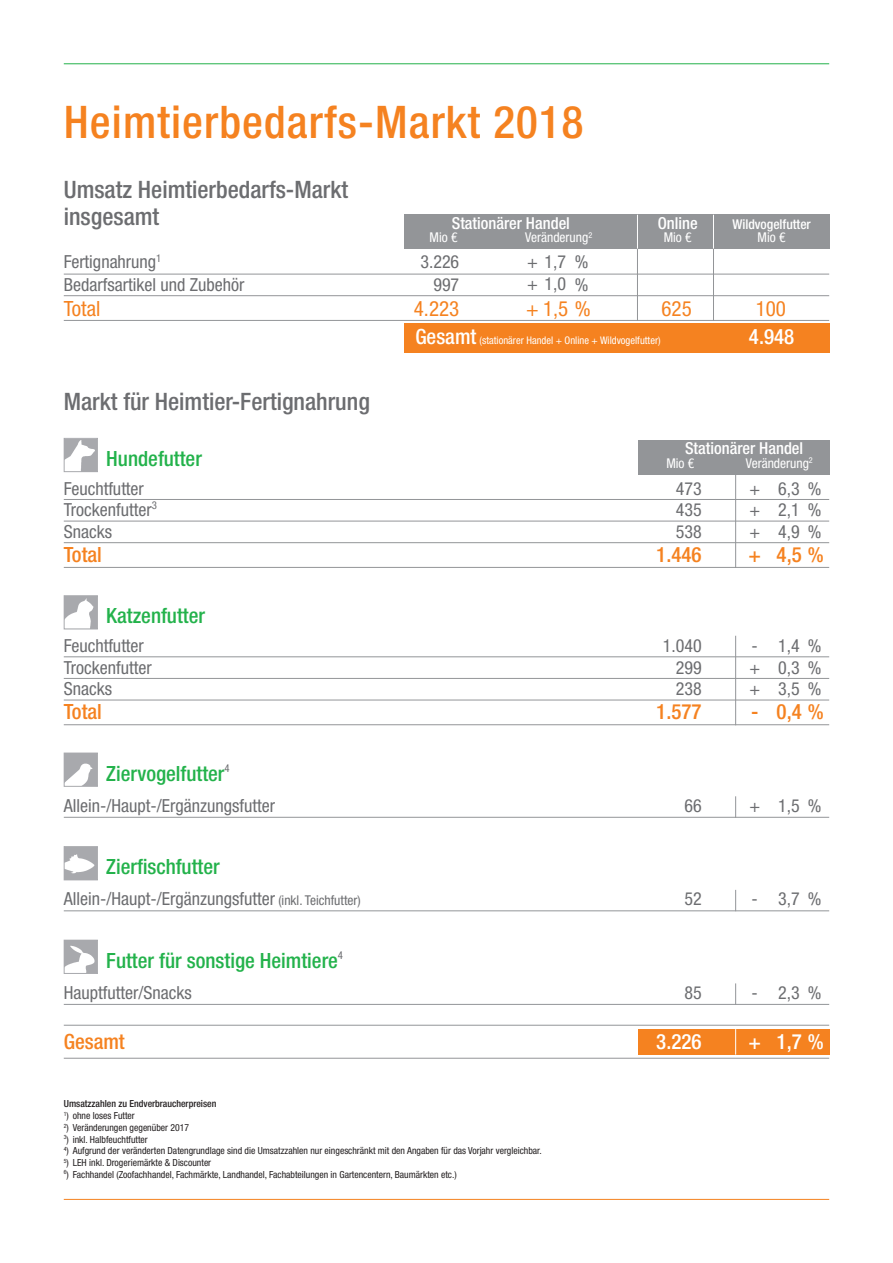
<style>
.page{position:relative;width:893px;height:1263px;background:#fff}
.page>*{position:absolute;margin:0;border:0;box-sizing:border-box;transform-origin:0 0}
.t1{font:500 condensed 45px "Helvetica Neue LT Com";letter-spacing:.025em;color:#f58220}
.t2{font:500 condensed 24px/27px "Helvetica Neue LT Com";color:#6c6d70}
.t3{font:500 condensed 21px "Helvetica Neue LT Com";color:#23b24b}
.t4{font:500 condensed 21px "Helvetica Neue LT Com";color:#f58220}
.t5{font:condensed 21px "Helvetica Neue LT Com";color:#f58220}
.t6{font:500 condensed 21px "Helvetica Neue LT Com";color:#fff}
.t7{font:condensed 18px "Helvetica Neue LT Com";color:#6c6d70}
.t8{font:500 condensed 16.5px "Helvetica Neue LT Com";color:#fff}
.t9{font:condensed 13.5px "Helvetica Neue LT Com";color:#fff}
.t10{font:500 condensed 13.5px "Helvetica Neue LT Com";color:#fff}
.t11{font:condensed 10.5px "Helvetica Neue LT Com";color:#fff}
.t12{font:condensed 9.75px "Helvetica Neue LT Com";color:#231f20}
.t13{font:500 condensed 9.75px "Helvetica Neue LT Com";color:#231f20}
.t14{font:condensed 8.1px "Helvetica Neue LT Com";color:#fff}
.s1{font-weight:500;font-size:21px}
.s2{font-size:13.5px}
</style>
<div class="page">
<div style="left:638px;top:1029px;width:191px;height:25px;background:#f58220"></div>
<div style="left:638px;top:440px;width:191px;height:34px;background:#939598"></div>
<hr style="left:64px;top:499px;width:765px;height:1px;background:#939598">
<hr style="left:64px;top:521px;width:765px;height:1px;background:#939598">
<hr style="left:64px;top:542px;width:765px;height:1px;background:#939598">
<hr style="left:64px;top:567px;width:765px;height:1px;background:#939598">
<img style="left:66px;top:440px;width:30px;height:30px">
<div style="left:64px;top:438px;width:34px;height:34px;border:1px solid #a8a9ad"></div>
<hr style="left:735px;top:474px;width:1px;height:94px;background:#939598">
<hr style="left:64px;top:1025px;width:765px;height:1px;background:#939598">
<hr style="left:64px;top:1058px;width:765px;height:1px;background:#939598">
<svg style="left:735px;top:1029px;width:1px;height:25px"></svg>
<div style="left:404px;top:215px;width:425px;height:34px;background:#939598"></div>
<hr style="left:64px;top:274px;width:765px;height:1px;background:#939598">
<hr style="left:64px;top:295px;width:765px;height:1px;background:#939598">
<hr style="left:64px;top:320px;width:765px;height:1px;background:#939598">
<hr style="left:713px;top:215px;width:1px;height:34px;background:#fff">
<hr style="left:713px;top:249px;width:1px;height:72px;background:#939598">
<hr style="left:637px;top:215px;width:1px;height:34px;background:#fff">
<hr style="left:637px;top:249px;width:1px;height:72px;background:#939598">
<div style="left:404px;top:323px;width:425px;height:30px;background:#f58220"></div>
<hr style="left:64px;top:656px;width:765px;height:1px;background:#939598">
<hr style="left:64px;top:678px;width:765px;height:1px;background:#939598">
<hr style="left:64px;top:700px;width:765px;height:1px;background:#939598">
<hr style="left:64px;top:724px;width:765px;height:1px;background:#939598">
<img style="left:66px;top:597px;width:30px;height:30px">
<div style="left:64px;top:595px;width:34px;height:34px;border:1px solid #a8a9ad"></div>
<hr style="left:735px;top:636px;width:1px;height:89px;background:#939598">
<hr style="left:64px;top:817px;width:765px;height:1px;background:#939598">
<img style="left:66px;top:755px;width:30px;height:30px">
<div style="left:64px;top:753px;width:34px;height:34px;border:1px solid #a8a9ad"></div>
<svg style="left:735px;top:796px;width:1px;height:21px"></svg>
<hr style="left:64px;top:910px;width:765px;height:1px;background:#939598">
<img style="left:66px;top:848px;width:30px;height:30px">
<div style="left:64px;top:846px;width:34px;height:34px;border:1px solid #a8a9ad"></div>
<svg style="left:735px;top:890px;width:1px;height:20px"></svg>
<hr style="left:64px;top:1004px;width:765px;height:1px;background:#939598">
<img style="left:66px;top:942px;width:30px;height:30px">
<div style="left:64px;top:940px;width:34px;height:34px;border:1px solid #a8a9ad"></div>
<svg style="left:735px;top:983px;width:1px;height:21px"></svg>
<hr style="left:64px;top:64px;width:765px;height:1px;background:#23b24b">
<hr style="left:64px;top:1199px;width:765px;height:1px;background:#f58220">
<h1 class="t1" style="left:64px;top:96px;width:521px">Heimtierbedarfs-Markt 2018</h1>
<h2 class="t2" style="left:64px;top:176px;width:286px">Umsatz Heimtierbedarfs-Markt insgesamt</h2>
<h3 class="t8" style="left:452px;top:213px;width:120px">Stationärer Handel</h3>
<h3 class="t8" style="left:658px;top:213px;width:42px">Online</h3>
<h3 class="t10" style="left:732px;top:216px;width:80px">Wildvogelfutter</h3>
<h3 class="t9" style="left:430px;top:229px;width:29px">Mio €</h3>
<h3 class="t9" style="left:525px;top:229px;width:69px">Veränderung<sup>2</sup></h3>
<h3 class="t9" style="left:664px;top:229px;width:29px">Mio €</h3>
<h3 class="t9" style="left:758px;top:229px;width:29px">Mio €</h3>
<h3 class="t7" style="left:64px;top:251px;width:99px">Fertignahrung<sup>1</sup></h3>
<h3 class="t7" style="left:420px;top:251px;width:40px">3.226</h3>
<h3 class="t7" style="left:527px;top:251px;width:63px">+ 1,7 %</h3>
<h3 class="t7" style="left:64px;top:274px;width:182px">Bedarfsartikel und Zubehör</h3>
<h3 class="t7" style="left:433px;top:274px;width:27px">997</h3>
<h3 class="t7" style="left:527px;top:273px;width:63px">+ 1,0 %</h3>
<h3 class="t5" style="left:64px;top:297px;width:38px">Total</h3>
<h3 class="t5" style="left:414px;top:297px;width:47px">4.223</h3>
<h3 class="t5" style="left:526px;top:297px;width:66px">+1,5 %</h3>
<h3 class="t5" style="left:661px;top:297px;width:32px">625</h3>
<h3 class="t5" style="left:756px;top:297px;width:32px">100</h3>
<h2 class="t2" style="left:64px;top:388px;width:308px">Markt für Heimtier-Fertignahrung</h2>
<p class="t11" style="left:415px;top:334px;width:247px"><span class="s1">Gesamt</span> (stationärer Handel + Online + Wildvogelfutter)</p>
<h3 class="t6" style="left:749px;top:324px;width:47px">4.948</h3>
<h3 class="t8" style="left:685px;top:438px;width:120px">Stationärer Handel</h3>
<h3 class="t9" style="left:666px;top:455px;width:29px">Mio €</h3>
<h3 class="t9" style="left:746px;top:455px;width:65px">Veränderung</h3>
<h3 class="t3" style="left:106px;top:446px;width:97px">Hundefutter</h3>
<p class="t14" style="left:809px;top:455px;width:5px">2</p>
<h3 class="t7" style="left:64px;top:478px;width:82px">Feuchtfutter</h3>
<h3 class="t7" style="left:676px;top:478px;width:27px">473</h3>
<h3 class="t7" style="left:749px;top:478px;width:74px">+ 6,3 %</h3>
<h3 class="t7" style="left:64px;top:499px;width:95px">Trockenfutter<sup>3</sup></h3>
<h3 class="t7" style="left:676px;top:499px;width:27px">435</h3>
<h3 class="t7" style="left:749px;top:499px;width:74px">+ 2,1 %</h3>
<h3 class="t7" style="left:64px;top:521px;width:50px">Snacks</h3>
<h3 class="t7" style="left:676px;top:521px;width:27px">538</h3>
<h3 class="t7" style="left:749px;top:521px;width:74px">+ 4,9 %</h3>
<h3 class="t4" style="left:64px;top:542px;width:40px">Total</h3>
<h3 class="t4" style="left:656px;top:542px;width:47px">1.446</h3>
<h3 class="t4" style="left:748px;top:542px;width:77px">+ 4,5 %</h3>
<h3 class="t3" style="left:106px;top:603px;width:100px">Katzenfutter</h3>
<h3 class="t7" style="left:64px;top:635px;width:82px">Feuchtfutter</h3>
<h3 class="t7" style="left:663px;top:635px;width:40px">1.040</h3>
<h3 class="t7" style="left:752px;top:635px;width:71px">- 1,4 %</h3>
<h3 class="t7" style="left:64px;top:657px;width:89px">Trockenfutter</h3>
<h3 class="t7" style="left:676px;top:657px;width:27px">299</h3>
<h3 class="t7" style="left:749px;top:657px;width:74px">+ 0,3 %</h3>
<h3 class="t7" style="left:64px;top:678px;width:50px">Snacks</h3>
<h3 class="t7" style="left:676px;top:678px;width:27px">238</h3>
<h3 class="t7" style="left:749px;top:678px;width:74px">+ 3,5 %</h3>
<h3 class="t4" style="left:64px;top:699px;width:40px">Total</h3>
<h3 class="t4" style="left:656px;top:699px;width:47px">1.577</h3>
<h3 class="t4" style="left:751px;top:699px;width:74px">- 0,4 %</h3>
<h3 class="t3" style="left:106px;top:761px;width:125px">Ziervogelfutter<sup>4</sup></h3>
<h3 class="t7" style="left:64px;top:795px;width:213px">Allein-/Haupt-/Ergänzungsfutter</h3>
<h3 class="t7" style="left:684px;top:795px;width:19px">66</h3>
<h3 class="t7" style="left:749px;top:795px;width:74px">+ 1,5 %</h3>
<h3 class="t3" style="left:106px;top:854px;width:115px">Zierfischfutter</h3>
<h3 class="t7" style="left:64px;top:888px;width:299px">Allein-/Haupt-/Ergänzungsfutter <span class="s2">(inkl. Teichfutter)</span></h3>
<h3 class="t7" style="left:684px;top:888px;width:19px">52</h3>
<h3 class="t7" style="left:752px;top:888px;width:71px">- 3,7 %</h3>
<h3 class="t3" style="left:106px;top:948px;width:238px">Futter für sonstige Heimtiere<sup>4</sup></h3>
<h3 class="t7" style="left:64px;top:982px;width:129px">Hauptfutter/Snacks</h3>
<h3 class="t7" style="left:684px;top:982px;width:19px">85</h3>
<h3 class="t7" style="left:752px;top:982px;width:71px">- 2,3 %</h3>
<h3 class="t4" style="left:64px;top:1029px;width:63px">Gesamt</h3>
<h3 class="t6" style="left:656px;top:1029px;width:47px">3.226</h3>
<h3 class="t6" style="left:748px;top:1029px;width:77px">+ 1,7 %</h3>
<p class="t13" style="left:64px;top:1098px;width:154px">Umsatzzahlen zu Endverbraucherpreisen</p>
<p class="t12" style="left:64px;top:1110px;width:73px"><sup>1</sup>) ohne loses Futter</p>
<p class="t12" style="left:64px;top:1121px;width:127px"><sup>2</sup>) Veränderungen gegenüber 2017</p>
<p class="t12" style="left:64px;top:1133px;width:86px"><sup>3</sup>) inkl. Halbfeuchtfutter</p>
<p class="t12" style="left:64px;top:1145px;width:479px"><sup>4</sup>) Aufgrund der veränderten Datengrundlage sind die Umsatzzahlen nur eingeschränkt mit den Angaben für das Vorjahr vergleichbar.</p>
<p class="t12" style="left:64px;top:1157px;width:149px"><sup>5</sup>) LEH inkl. Drogeriemärkte &amp; Discounter</p>
<p class="t12" style="left:64px;top:1168px;width:394px"><sup>6</sup>) Fachhandel (Zoofachhandel, Fachmärkte, Landhandel, Fachabteilungen in Gartencentern, Baumärkten etc.)</p>
</div>
